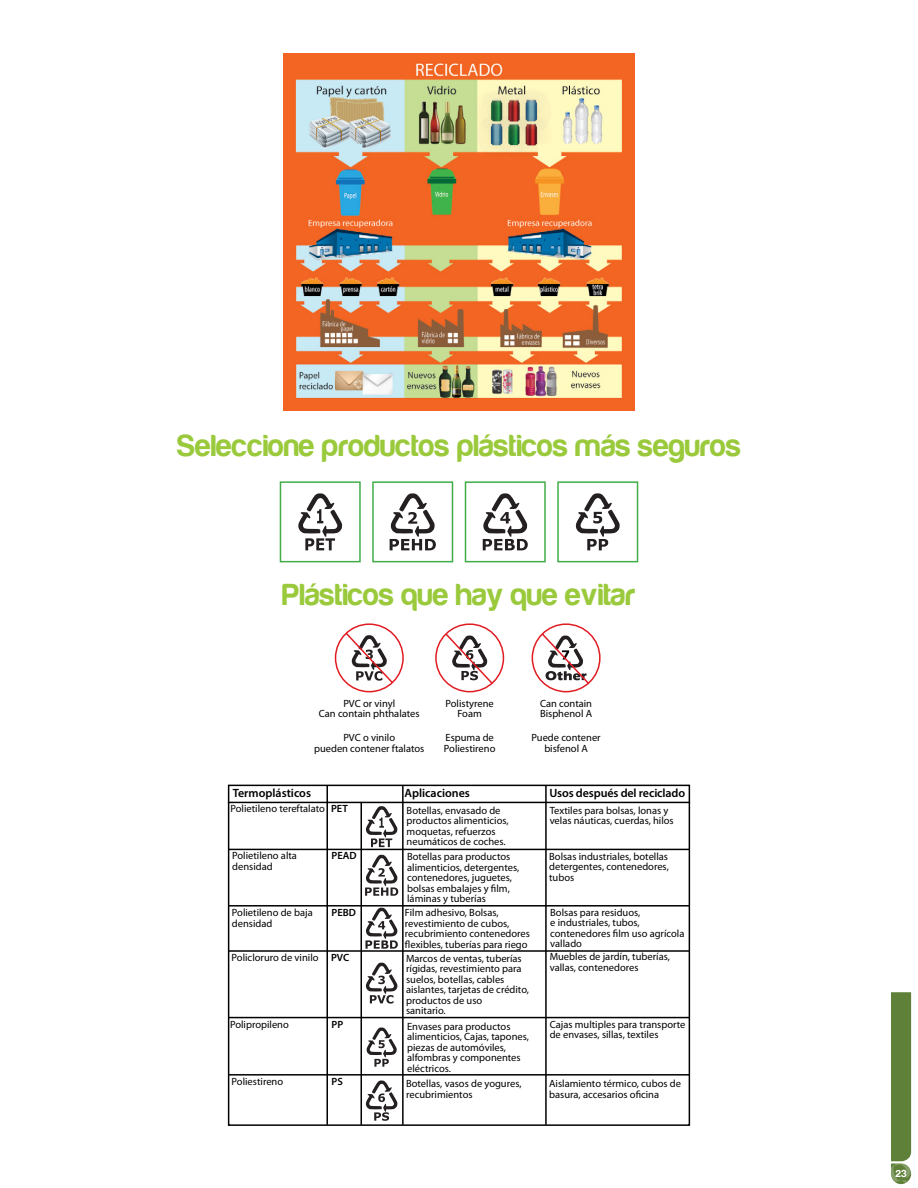
<style>
.page{position:relative;width:918px;height:1188px;background:#fff}
.page>*{position:absolute;margin:0;border:0;box-sizing:border-box;transform-origin:0 0}
.t1{font:31.5px "Harabara";letter-spacing:.01em;color:#9aca3c}
.t2{font:600 12px "Myriad Pro";letter-spacing:-.005em;color:#000}
.t3{font:10.5px/10.5px "Myriad Pro";color:#000}
.t4{font:600 10.5px "Myriad Pro";color:#000}
.t5{font:10.5px "Harabara";color:#fff}
</style>
<div class="page">
<svg style="left:891px;top:992px;width:20px;height:192px;background:#658540"></svg>
<img style="left:284px;top:54px;width:350px;height:356px">
<svg style="left:279px;top:481px;width:82px;height:82px"></svg>
<svg style="left:372px;top:481px;width:82px;height:82px"></svg>
<svg style="left:464px;top:481px;width:82px;height:82px"></svg>
<svg style="left:557px;top:481px;width:82px;height:82px"></svg>
<div style="left:335px;top:623px;width:69px;height:69px;border:2px solid #e11b22;border-radius:50%"></div>
<svg style="left:344px;top:631px;width:51px;height:54px"></svg>
<div style="left:435px;top:623px;width:69px;height:69px;border:2px solid #e11b22;border-radius:50%"></div>
<svg style="left:444px;top:632px;width:50px;height:54px"></svg>
<div style="left:532px;top:623px;width:69px;height:69px;border:2px solid #e11b22;border-radius:50%"></div>
<svg style="left:540px;top:632px;width:51px;height:54px"></svg>
<svg style="left:227px;top:784px;width:464px;height:342px"></svg>
<hr style="left:228px;top:802px;width:462px;height:1px;background:#000">
<hr style="left:326px;top:785px;width:2px;height:340px;background:#000">
<hr style="left:361px;top:802px;width:1px;height:323px;background:#000">
<hr style="left:402px;top:786px;width:2px;height:339px;background:#000">
<hr style="left:545px;top:785px;width:2px;height:340px;background:#000">
<hr style="left:228px;top:849px;width:461px;height:1px;background:#000">
<hr style="left:228px;top:905px;width:461px;height:2px;background:#000">
<hr style="left:228px;top:950px;width:461px;height:2px;background:#000">
<hr style="left:228px;top:1017px;width:461px;height:1px;background:#000">
<hr style="left:228px;top:1074px;width:461px;height:2px;background:#000">
<svg style="left:366px;top:806px;width:32px;height:41px"></svg>
<svg style="left:365px;top:855px;width:33px;height:41px"></svg>
<svg style="left:366px;top:963px;width:32px;height:41px"></svg>
<svg style="left:365px;top:908px;width:33px;height:41px"></svg>
<svg style="left:366px;top:1028px;width:31px;height:39px"></svg>
<svg style="left:366px;top:1081px;width:32px;height:40px"></svg>
<h1 class="t1" style="left:177px;top:429px;width:565px">Seleccione productos plásticos más seguros</h1>
<h1 class="t1" style="left:283px;top:578px;width:354px">Plásticos que hay que evitar</h1>
<p class="t3" style="left:319px;top:698px;width:102px;text-align:center">PVC or vinyl<br>Can contain phthalates</p>
<p class="t3" style="left:314px;top:732px;width:112px;text-align:center">PVC o vinilo<br>pueden contener ftalatos</p>
<p class="t3" style="left:446px;top:698px;width:50px;text-align:center">Polistyrene<br>Foam</p>
<p class="t3" style="left:444px;top:732px;width:53px">Espuma de<br>Poliestireno</p>
<p class="t3" style="left:540px;top:698px;width:54px">Can contain<br>Bisphenol A</p>
<p class="t3" style="left:531px;top:732px;width:71px;text-align:center">Puede contener bisfenol A</p>
<p class="t2" style="left:233px;top:786px;width:80px">Termoplásticos</p>
<p class="t2" style="left:404px;top:786px;width:67px">Aplicaciones</p>
<p class="t2" style="left:549px;top:786px;width:137px">Usos después del reciclado</p>
<p class="t3" style="left:231px;top:803px;width:96px">Polietileno tereftalato</p>
<p class="t3" style="left:407px;top:805px;width:104px">Botellas, envasado de productos alimenticios, moquetas, refuerzos neumáticos de coches.</p>
<p class="t3" style="left:550px;top:805px;width:126px">Textiles para bolsas, lonas y velas náuticas, cuerdas, hilos</p>
<p class="t3" style="left:549px;top:851px;width:121px;text-align:justify">Bolsas industriales, botellas detergentes, contenedores, tubos</p>
<p class="t3" style="left:550px;top:907px;width:136px">Bolsas para residuos,<br>e industriales, tubos, contenedores film uso agrícola vallado</p>
<p class="t3" style="left:550px;top:952px;width:122px">Muebles de jardín, tuberías, vallas, contenedores</p>
<p class="t4" style="left:331px;top:802px;width:18px">PET</p>
<p class="t3" style="left:232px;top:851px;width:66px">Polietileno alta densidad</p>
<p class="t3" style="left:232px;top:907px;width:82px">Polietileno de baja densidad</p>
<p class="t3" style="left:232px;top:952px;width:88px">Policloruro de vinilo</p>
<p class="t4" style="left:332px;top:849px;width:27px">PEAD</p>
<p class="t3" style="left:407px;top:851px;width:114px">Botellas para productos alimenticios, detergentes, contenedores, juguetes, bolsas embalajes y film, láminas y tuberías</p>
<p class="t3" style="left:405px;top:907px;width:127px">Film adhesivo, Bolsas, revestimiento de cubos, recubrimiento contenedores flexibles, tuberías para riego</p>
<p class="t3" style="left:406px;top:953px;width:124px">Marcos de ventas, tuberías rígidas, revestimiento para suelos, botellas, cables aislantes, tarjetas de crédito, productos de uso<br>sanitario.</p>
<p class="t3" style="left:407px;top:1021px;width:123px">Envases para productos alimenticios, Cajas, tapones, piezas de automóviles, alfombras y componentes eléctricos.</p>
<p class="t3" style="left:406px;top:1078px;width:117px">Botellas, vasos de yogures, recubrimientos</p>
<p class="t4" style="left:332px;top:905px;width:26px">PEBD</p>
<p class="t4" style="left:331px;top:951px;width:20px">PVC</p>
<p class="t3" style="left:550px;top:1019px;width:137px">Cajas multiples para transporte de envases, sillas, textiles</p>
<p class="t3" style="left:230px;top:1019px;width:60px">Polipropileno</p>
<p class="t4" style="left:332px;top:1018px;width:13px">PP</p>
<p class="t4" style="left:332px;top:1074px;width:13px">PS</p>
<p class="t3" style="left:232px;top:1076px;width:53px">Poliestireno</p>
<p class="t3" style="left:549px;top:1078px;width:133px">Aislamiento térmico, cubos de basura, accesarios oficina</p>
<p class="t5" style="left:896px;top:1168px;width:12px">23</p>
</div>
